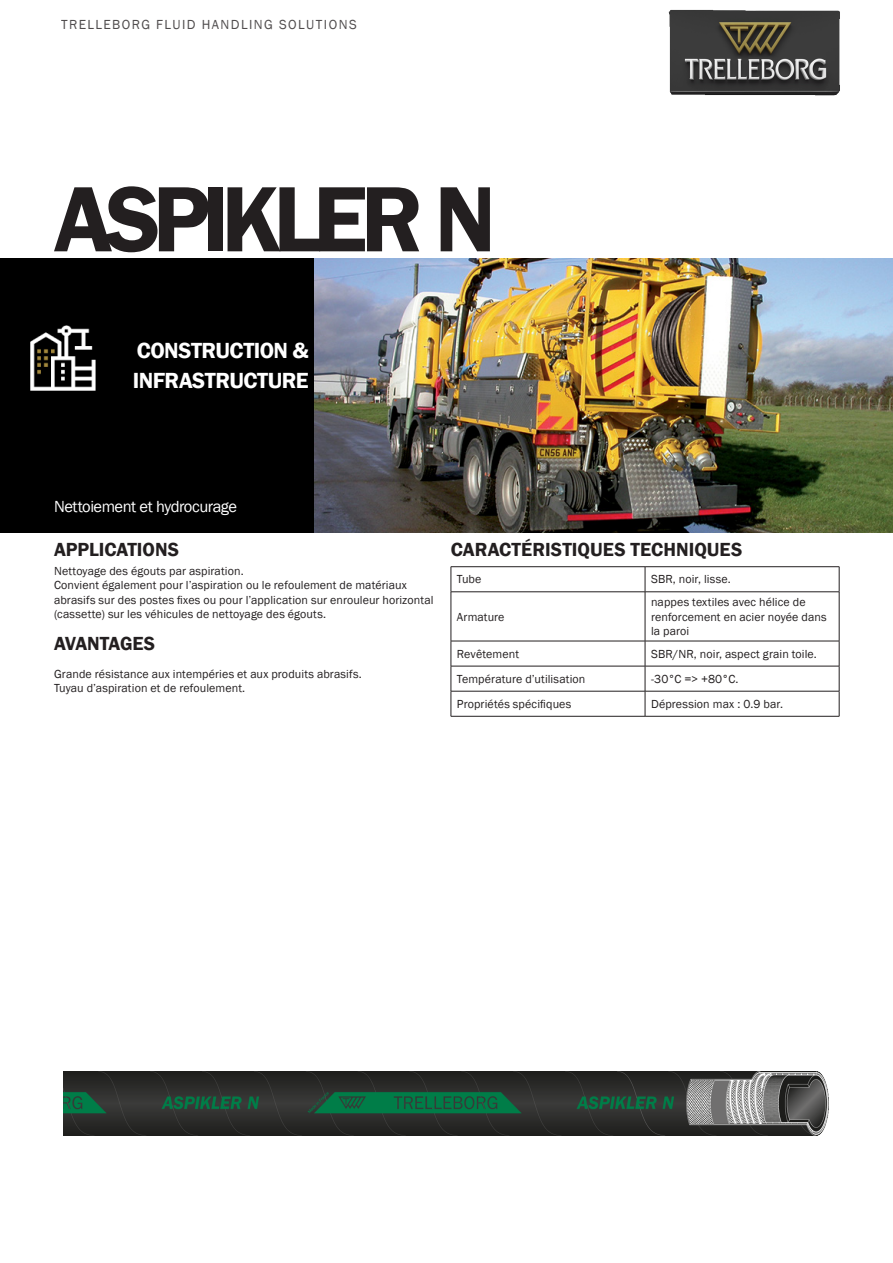
<style>
.page{position:relative;width:893px;height:1263px;background:#fff}
.page>*{position:absolute;margin:0;border:0;box-sizing:border-box;transform-origin:0 0}
._002_PRODUCT_NAME_1{font:600 96px "Franklin Gothic";letter-spacing:-.09em;color:#231f20}
._004_MARKET_SEGMENT{font:600 22.5px/30px "Franklin Gothic";letter-spacing:-.025em;color:#fff}
.Title_Bold{font:600 19.5px "Franklin Gothic";color:#231f20}
._005_APPLICATION{font:16.5px "Franklin Gothic";letter-spacing:-.03em;color:#fff}
.t1{font:13.5px "Franklin Gothic";letter-spacing:.105em;color:#231f20}
.TableBody{font:12px/14.4px "Franklin Gothic";letter-spacing:.01em;color:#231f20}
.Text_8_PT{font:12px/14.4px "Franklin Gothic";letter-spacing:.01em;color:#231f20}
._006_TITRE{font:12px/14.4px "Franklin Gothic";letter-spacing:.01em;color:#231f20}
</style>
<div class="page">
<div style="left:0;top:258px;width:315px;height:275px;background:#000"></div>
<img style="left:668px;top:9px;width:172px;height:87px">
<hr style="left:451px;top:566px;width:194px;height:1px;background:#231f20">
<svg style="left:451px;top:567px;width:1px;height:24px"></svg>
<hr style="left:645px;top:566px;width:194px;height:1px;background:#231f20">
<svg style="left:645px;top:567px;width:1px;height:24px"></svg>
<svg style="left:839px;top:567px;width:1px;height:25px"></svg>
<hr style="left:451px;top:591px;width:194px;height:1px;background:#231f20">
<hr style="left:451px;top:592px;width:1px;height:49px;background:#231f20">
<hr style="left:645px;top:591px;width:194px;height:1px;background:#231f20">
<hr style="left:645px;top:592px;width:1px;height:49px;background:#231f20">
<hr style="left:839px;top:592px;width:1px;height:49px;background:#231f20">
<hr style="left:451px;top:641px;width:194px;height:1px;background:#231f20">
<hr style="left:645px;top:641px;width:194px;height:1px;background:#231f20">
<hr style="left:451px;top:666px;width:194px;height:1px;background:#231f20">
<hr style="left:645px;top:666px;width:194px;height:1px;background:#231f20">
<hr style="left:451px;top:691px;width:194px;height:1px;background:#231f20">
<svg style="left:451px;top:641px;width:1px;height:75px"></svg>
<hr style="left:645px;top:691px;width:194px;height:1px;background:#231f20">
<svg style="left:645px;top:641px;width:1px;height:75px"></svg>
<svg style="left:839px;top:641px;width:1px;height:75px"></svg>
<hr style="left:451px;top:716px;width:194px;height:1px;background:#231f20">
<hr style="left:645px;top:716px;width:194px;height:1px;background:#231f20">
<img style="left:64px;top:1072px;width:765px;height:64px">
<img style="left:315px;top:258px;width:578px;height:275px">
<p class="t1" style="left:61px;top:16px;width:297px">TRELLEBORG FLUID HANDLING SOLUTIONS</p>
<p class="_002_PRODUCT_NAME_1" style="left:54px;top:160px;width:444px">ASPIKLER N</p>
<p class="_004_MARKET_SEGMENT" style="left:133px;top:335px;width:177px">CONSTRUCTION &amp;<br>INFRASTRUCTURE</p>
<p class="_005_APPLICATION" style="left:54px;top:496px;width:185px">Nettoiement et hydrocurage</p>
<p class="Title_Bold" style="left:54px;top:538px;width:127px">APPLICATIONS</p>
<p class="Text_8_PT" style="left:54px;top:564px;width:381px">Nettoyage des égouts par aspiration.<br>Convient également pour l’aspiration ou le refoulement de matériaux abrasifs sur des postes fixes ou pour l’application sur enrouleur horizontal (cassette) sur les véhicules de nettoyage des égouts.</p>
<p class="Title_Bold" style="left:54px;top:632px;width:103px">AVANTAGES</p>
<p class="_006_TITRE" style="left:54px;top:667px;width:309px">Grande résistance aux intempéries et aux produits abrasifs.<br>Tuyau d’aspiration et de refoulement.</p>
<p class="Title_Bold" style="left:451px;top:538px;width:293px">CARACTÉRISTIQUES TECHNIQUES</p>
<p class="TableBody" style="left:457px;top:572px;width:26px">Tube</p>
<p class="TableBody" style="left:651px;top:572px;width:81px">SBR, noir, lisse.</p>
<p class="TableBody" style="left:457px;top:610px;width:49px">Armature</p>
<p class="TableBody" style="left:651px;top:595px;width:177px">nappes textiles avec hélice de renforcement en acier noyée dans la paroi</p>
<p class="TableBody" style="left:457px;top:647px;width:64px">Revêtement</p>
<p class="TableBody" style="left:651px;top:647px;width:167px">SBR/NR, noir, aspect grain toile.</p>
<p class="TableBody" style="left:457px;top:672px;width:130px">Température d’utilisation</p>
<p class="TableBody" style="left:651px;top:672px;width:89px">-30°C =&gt; +80°C.</p>
<p class="TableBody" style="left:457px;top:697px;width:116px">Propriétés spécifiques</p>
<p class="TableBody" style="left:651px;top:697px;width:133px">Dépression max : 0.9 bar.</p>
</div>
